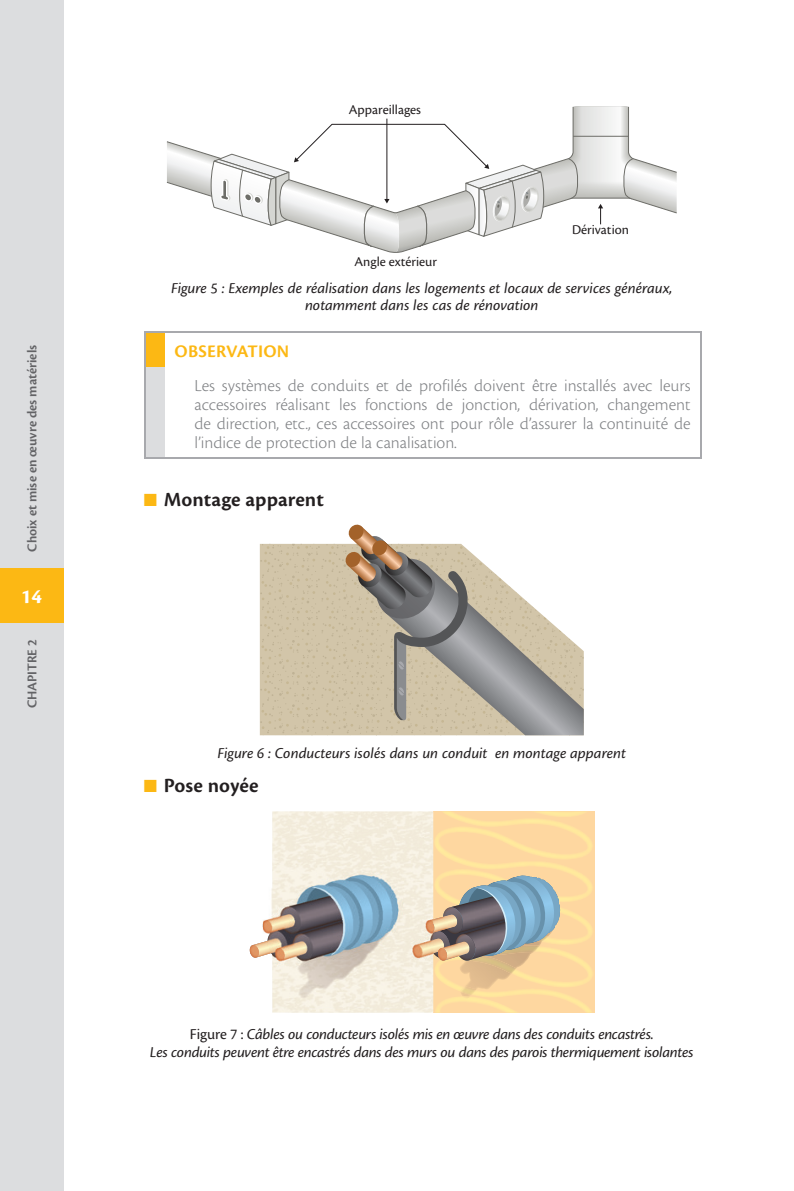
<style>
.page{position:relative;width:794px;height:1191px;background:#fff}
.page>*{position:absolute;margin:0;border:0;box-sizing:border-box;transform-origin:0 0}
.t1{font:21px "Cronos Pro Semibold Capt";color:#231f20}
.t2{font:21px "Cronos Pro Bold Capt";color:#fff}
.t3{font:18.38px "Cronos Pro Semibold Capt";letter-spacing:.01em;color:#fcb814}
.t4{font:17.5px/19.2px "Cronos Pro Lt Capt";color:#808285;text-align:justify}
.t5{font:15.75px/17.5px "Cronos Pro Capt It";letter-spacing:-.015em;color:#231f20;text-align:center}
.t6{font:600 14px "Cronos Pro";letter-spacing:-.005em;color:#636366}
.t7{font:14px "Cronos Pro";color:#231f20}
.s1{color:#fcb814}
.s2{font-family:"Cronos Pro"}
</style>
<div class="page">
<div style="left:0;top:0;width:63px;height:1191px;background:#dcdddf"></div>
<div style="left:0;top:568px;width:63px;height:54px;background:#fcb814"></div>
<svg style="left:166px;top:106px;width:511px;height:147px"></svg>
<div style="left:145px;top:332px;width:20px;height:35px;background:#fcb814"></div>
<div style="left:145px;top:367px;width:20px;height:91px;background:#dcdddf"></div>
<hr style="left:699px;top:333px;width:2px;height:34px;background:#a8a9ad">
<hr style="left:144px;top:331px;width:21px;height:2px;background:#a8a9ad">
<hr style="left:144px;top:333px;width:2px;height:34px;background:#a8a9ad">
<hr style="left:165px;top:331px;width:536px;height:2px;background:#a8a9ad">
<hr style="left:144px;top:367px;width:2px;height:90px;background:#a8a9ad">
<hr style="left:699px;top:367px;width:2px;height:90px;background:#a8a9ad">
<hr style="left:144px;top:457px;width:21px;height:2px;background:#a8a9ad">
<hr style="left:165px;top:457px;width:536px;height:2px;background:#a8a9ad">
<svg style="left:260px;top:524px;width:324px;height:212px"></svg>
<svg style="left:435px;top:811px;width:159px;height:201px;background:#feda9f"></svg>
<img style="left:435px;top:811px;width:158px;height:134px">
<img style="left:434px;top:996px;width:86px;height:17px">
<svg style="left:249px;top:923px;width:14px;height:35px"></svg>
<img style="left:548px;top:961px;width:5px;height:28px">
<img style="left:460px;top:961px;width:88px;height:34px">
<svg style="left:462px;top:996px;width:8px;height:2px"></svg>
<svg style="left:435px;top:875px;width:125px;height:86px;background:#9fa29b"></svg>
<img style="left:263px;top:811px;width:172px;height:201px">
<p class="t6" style="left:24px;top:551px;width:208px;rotate:-90deg">Choix et mise en œuvre des matériels</p>
<h1 class="t2" style="left:21px;top:585px;width:23px">14</h1>
<p class="t6" style="left:24px;top:708px;width:70px;rotate:-90deg">CHAPITRE 2</p>
<p class="t7" style="left:349px;top:101px;width:74px">Appareillages</p>
<p class="t7" style="left:354px;top:254px;width:84px">Angle extérieur</p>
<p class="t7" style="left:572px;top:222px;width:58px">Dérivation</p>
<p class="t5" style="left:171px;top:279px;width:503px">Figure 5 : Exemples de réalisation dans les logements et locaux de services généraux, notamment dans les cas de rénovation</p>
<p class="t3" style="left:175px;top:341px;width:116px">OBSERVATION</p>
<p class="t4" style="left:194px;top:375px;width:498px">Les systèmes de conduits et de profilés doivent être installés avec leurs accessoires réalisant les fonctions de jonction, dérivation, changement de direction, etc., ces accessoires ont pour rôle d’assurer la continuité de l’indice de protection de la canalisation.</p>
<h1 class="t1" style="left:144px;top:487px;width:181px"><span class="s1">■</span> Montage apparent</h1>
<p class="t5" style="left:217px;top:744px;width:410px">Figure 6 : Conducteurs isolés dans un conduit en montage apparent</p>
<h1 class="t1" style="left:144px;top:774px;width:116px"><span class="s1">■</span> Pose noyée</h1>
<p class="t5" style="left:150px;top:1026px;width:545px"><span class="s2">Figure 7 :</span> Câbles ou conducteurs isolés mis en œuvre dans des conduits encastrés.<br>Les conduits peuvent être encastrés dans des murs ou dans des parois thermiquement isolantes</p>
</div>
